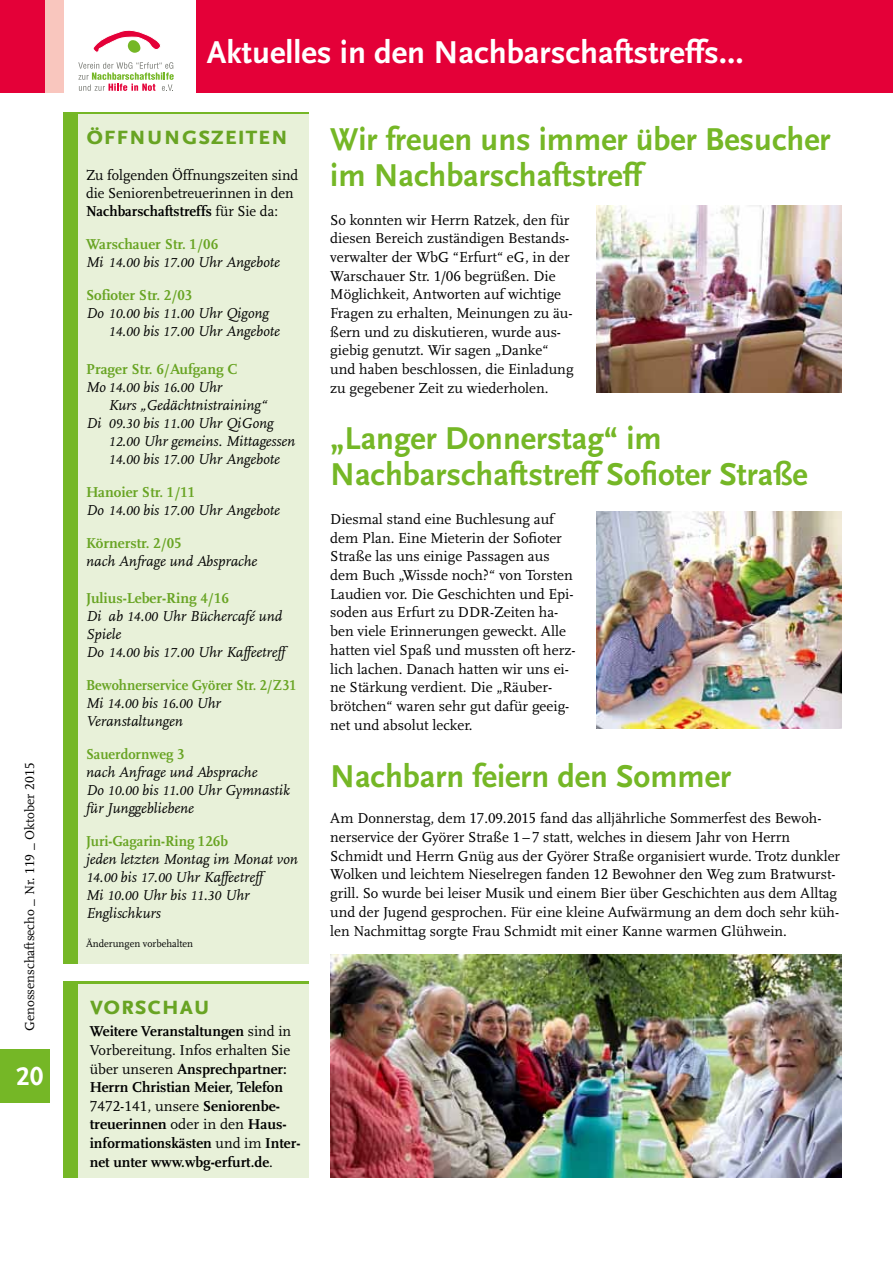
<style>
.page{position:relative;width:893px;height:1263px;background:#fff}
.page>*{position:absolute;margin:0;border:0;box-sizing:border-box;transform-origin:0 0}
.t1{font:700 33px/36px "Scala Sans LF";color:#75b726}
.t2{font:700 33px "Scala Sans LF";color:#fff}
.t3{font:700 27px "Scala Sans Caps";color:#68a423}
.t4{font:700 27px "Scala Sans Caps";color:#fff}
.t5{font:15px/18.8px "Scala";color:#000}
.t6{font:italic 15px/18px "Scala";color:#000}
.t7{font:700 15px/18.6px "Scala";color:#000}
.t8{font:700 15px/18px "Scala";color:#68a423;scale:.95 1}
.t9{font:700 15px/18px "Scala";color:#68a423}
.t10{font:13.5px "Scala";color:#000}
.t11{font:10.5px "Scala";color:#000}
.s1{font-family:"Scala Caps"}
.s2{font-weight:700}
.s3{font-weight:700;font-style:normal;color:#68a423}
.s4{font-family:"Scala Figures";font-weight:700;font-style:normal;color:#68a423}
.s5{font-family:"Scala Figures";font-size:13.5px}
.s6{font-family:"Scala Figures"}
.s7{font-weight:400;font-style:italic;color:#000}
.s8{font-family:"Scala Figures";font-weight:400;font-style:italic;font-size:13.5px;color:#000}
.s9{font-weight:400}
.s10{font-family:"Scala Caps";font-weight:400}
</style>
<div class="page">
<div style="left:0;top:1049px;width:50px;height:54px;background:#75b726"></div>
<div style="left:64px;top:982px;width:245px;height:196px;background:#75b726"></div>
<div style="left:79px;top:984px;width:230px;height:194px;background:#e8f1d9"></div>
<div style="left:0;top:0;width:893px;height:92px;background:#e40038"></div>
<div style="left:64px;top:0;width:131px;height:110px;background:#fff"></div>
<svg style="left:78px;top:62px;width:96px;height:29px"></svg>
<svg style="left:93px;top:30px;width:68px;height:23px"></svg>
<div style="left:45px;top:0;width:19px;height:92px;background:#f9c6be"></div>
<div style="left:64px;top:112px;width:245px;height:852px;background:#75b726"></div>
<div style="left:79px;top:114px;width:230px;height:850px;background:#e8f1d9"></div>
<img style="left:597px;top:206px;width:245px;height:187px">
<img style="left:597px;top:512px;width:245px;height:216px">
<img style="left:330px;top:954px;width:512px;height:224px">
<p class="t10" style="left:22px;top:1031px;width:270px;rotate:-90deg">Genossenschaftsecho _ Nr. <span class="s1">119</span> _ Oktober <span class="s1">2015</span></p>
<h2 class="t4" style="left:16px;top:1061px;width:28px">20</h2>
<h1 class="t2" style="left:207px;top:34px;width:538px">Aktuelles in den N achbarschaftstreffs...</h1>
<h2 class="t3" style="left:86px;top:121px;width:204px">öffnungszeiten</h2>
<p class="t5" style="left:86px;top:167px;width:214px;line-height:18px">Zu folgenden Öffnungszeiten sind die Seniorenbetreuerinnen in den<br><span class="s2">Nachbarschaftstreffs</span> für Sie da:</p>
<p class="t6" style="left:86px;top:236px;width:195px"><span class="s3">Warschauer Str.</span> <span class="s4">1</span><span class="s3">/</span><span class="s4">06<br></span>Mi <span class="s5">14</span>.<span class="s5">00</span> bis <span class="s5">17</span>.<span class="s5">00</span> Uhr Angebote</p>
<p class="t9" style="left:86px;top:287px;width:108px">Sofioter Str. <span class="s6">2</span>/<span class="s6">03</span></p>
<p class="t6" style="left:86px;top:305px;width:184px">Do <span class="s5">10</span>.<span class="s5">00</span> bis <span class="s5">11</span>.<span class="s5">00</span> Uhr Qigong</p>
<p class="t6" style="left:109px;top:323px;width:173px"><span class="s5">14</span>.<span class="s5">00</span> bis <span class="s5">17</span>.<span class="s5">00</span> Uhr Angebote</p>
<p class="t9" style="left:86px;top:360px;width:153px">Prager Str. <span class="s6">6</span>/Aufgang C<br><span class="s7">Mo</span> <span class="s8">14</span><span class="s7">.</span><span class="s8">00</span> <span class="s7">bis</span> <span class="s8">16</span><span class="s7">.</span><span class="s8">00</span> <span class="s7">Uhr</span></p>
<p class="t6" style="left:109px;top:396px;width:160px">Kurs „Gedächtnistraining“</p>
<p class="t6" style="left:86px;top:414px;width:189px">Di <span class="s5">09</span>.<span class="s5">30</span> bis <span class="s5">11</span>.<span class="s5">00</span> Uhr QiGong</p>
<p class="t6" style="left:109px;top:432px;width:188px"><span class="s5">12</span>.<span class="s5">00</span> Uhr gemeins. Mittagessen</p>
<p class="t6" style="left:109px;top:450px;width:173px"><span class="s5">14</span>.<span class="s5">00</span> bis <span class="s5">17</span>.<span class="s5">00</span> Uhr Angebote</p>
<p class="t6" style="left:86px;top:483px;width:195px"><span class="s3">Hanoier Str.</span> <span class="s4">1</span><span class="s3">/</span><span class="s4">11<br></span>Do <span class="s5">14</span>.<span class="s5">00</span> bis <span class="s5">17</span>.<span class="s5">00</span> Uhr Angebote</p>
<p class="t6" style="left:86px;top:534px;width:173px"><span class="s3">Körnerstr.</span> <span class="s4">2</span><span class="s3">/</span><span class="s4">05<br></span>nach Anfrage und Absprache</p>
<p class="t6" style="left:86px;top:589px;width:200px"><span class="s3">Julius-Leber-Ring</span> <span class="s4">4</span><span class="s3">/</span><span class="s4">16<br></span>Di ab <span class="s5">14</span>.<span class="s5">00</span> Uhr Büchercafé und<br>Spiele<br>Do <span class="s5">14</span>.<span class="s5">00</span> bis <span class="s5">17</span>.<span class="s5">00</span> Uhr Kaffeetreff</p>
<p class="t8" style="left:86px;top:676px;width:223px">Bewohnerservice Györer Str. <span class="s6">2</span>/Z<span class="s6">31<br></span><span class="s7">Mi</span> <span class="s8">14</span><span class="s7">.</span><span class="s8">00</span> <span class="s7">bis</span> <span class="s8">16</span><span class="s7">.</span><span class="s8">00</span> <span class="s7">Uhr<br>Veranstaltungen</span></p>
<p class="t6" style="left:86px;top:746px;width:205px"><span class="s3">Sauerdornweg</span> <span class="s4">3<br></span>nach Anfrage und Absprache<br>Do <span class="s5">10</span>.<span class="s5">00</span> bis <span class="s5">11</span>.<span class="s5">00</span> Uhr Gymnastik für Junggebliebene</p>
<p class="t6" style="left:86px;top:833px;width:213px"><span class="s3">Juri-Gagarin-Ring</span> <span class="s4">126</span><span class="s3">b<br></span>jeden letzten Montag im Monat von<br><span class="s5">14</span>.<span class="s5">00</span> bis <span class="s5">17</span>.<span class="s5">00</span> Uhr Kaffeetreff<br>Mi <span class="s5">10</span>.<span class="s5">00</span> Uhr bis <span class="s5">11</span>.<span class="s5">30</span> Uhr<br>Englischkurs</p>
<p class="t11" style="left:86px;top:938px;width:109px">Änderungen vorbehalten</p>
<h2 class="t3" style="left:90px;top:990px;width:122px">vorschau</h2>
<p class="t7" style="left:90px;top:1022px;width:212px">Weitere Veranstaltungen <span class="s9">sind in<br>Vorbereitung. Infos erhalten Sie über unseren</span> Ansprechpartner:<br>Herrn Christian Meier, Telefon<br><span class="s10">7472-141</span><span class="s9">, unsere</span> Seniorenbe&shy;treuerinnen <span class="s9">oder in den</span> Haus&shy;informationskästen <span class="s9">und im</span> Inter&shy;net unter www.wbg-erfurt.de<span class="s9">.</span></p>
<h1 class="t1" style="left:330px;top:122px;width:502px">Wir freuen uns immer über Besucher im N achbarschaftstreff</h1>
<p class="t5" style="left:330px;top:211px;width:245px">So konnten wir Herrn Ratzek, den für diesen Bereich zuständigen Bestands&shy;verwalter der WbG “Erfurt“ eG, in der Warschauer Str. <span class="s1">1/06</span> begrüßen. Die Möglichkeit, Antworten auf wichtige Fragen zu erhalten, Meinungen zu äu&shy;ßern und zu diskutieren, wurde aus&shy;giebig genutzt. Wir sagen „Danke“ und haben beschlossen, die Einladung zu gegebener Zeit zu wiederholen.</p>
<h1 class="t1" style="left:330px;top:422px;width:479px">„Langer Donnerstag“ im<br>N achbarschaftstreff Sofioter Straße</h1>
<p class="t5" style="left:330px;top:510px;width:247px">Diesmal stand eine Buchlesung auf dem Plan. Eine Mieterin der Sofioter Straße las uns einige Passagen aus dem Buch „Wissde noch?“ von Torsten Laudien vor. Die Geschichten und Epi&shy;soden aus Erfurt zu DDR-Zeiten ha&shy;ben viele Erinnerungen geweckt. Alle hatten viel Spaß und mussten oft herz&shy;lich lachen. Danach hatten wir uns ei&shy;ne Stärkung verdient. Die „Räuber&shy;brötchen“ waren sehr gut dafür geeig&shy;net und absolut lecker.</p>
<h1 class="t1" style="left:330px;top:759px;width:402px">N achbarn feiern den Sommer</h1>
<p class="t5" style="left:330px;top:809px;width:511px">Am Donnerstag, dem <span class="s1">17.09.2015</span> fand das alljährliche Sommerfest des Bewoh&shy;nerservice der Györer Straße <span class="s1">1–7</span> statt, welches in diesem Jahr von Herrn Schmidt und Herrn Gnüg aus der Györer Straße organisiert wurde. Trotz dunkler Wolken und leichtem Nieselregen fanden <span class="s1">12</span> Bewohner den Weg zum Bratwurst&shy;grill. So wurde bei leiser Musik und einem Bier über Geschichten aus dem Alltag und der Jugend gesprochen. Für eine kleine Aufwärmung an dem doch sehr küh&shy;len Nachmittag sorgte Frau Schmidt mit einer Kanne warmen Glühwein.</p>
</div>
